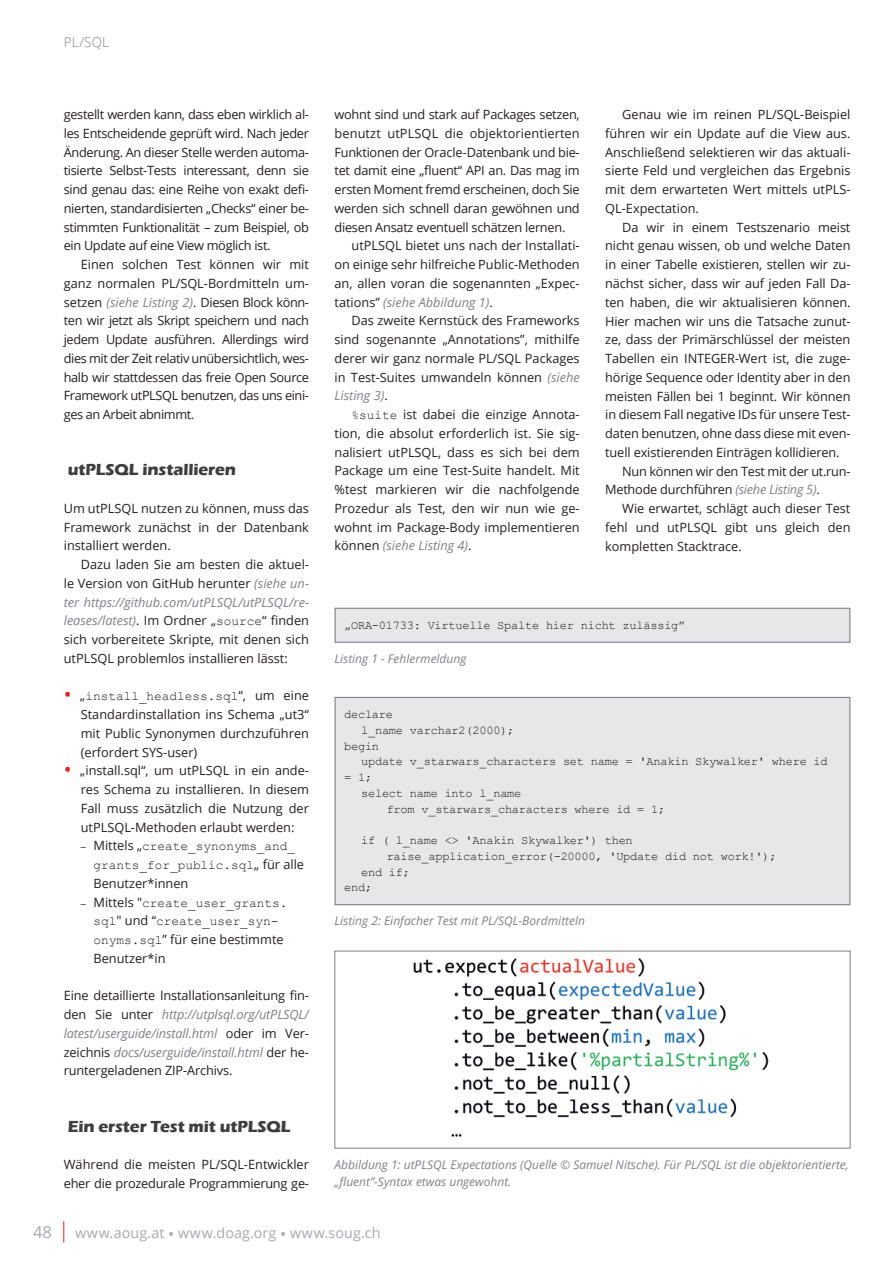
<style>
.page{position:relative;width:893px;height:1263px;background:#fff}
.page>*{position:absolute;margin:0;border:0;box-sizing:border-box;transform-origin:0 0}
.t1{font:700 16.5px "Eras ITC";letter-spacing:-.005em;color:#3e3e3f}
.t2{font:16.5px "Open Sans";color:#a8a9ad}
.t3{font:14.25px "Open Sans";letter-spacing:.01em;color:#a8a9ad}
.t4{font:300 13.5px "Open Sans";color:#808285}
.t5{font:12.75px/18.8px "Open Sans";letter-spacing:-.01em;color:#231f20;text-align:justify}
.t6{font:12.75px/18.8px "Courier New";color:#231f20}
.t7{font:12px "Courier New";letter-spacing:-.02em;color:#231f20}
.t8{font:italic 12px/17.2px "Open Sans";color:#808285}
.s1{font-style:italic;color:#808285}
.s2{font-family:"Courier New"}
.s3{font-family:"Open Sans";font-size:21px;color:#ee1d23}
.s4{font-family:"Open Sans"}
.s5{font-size:21px;color:#ee1d23}
.s6{font-family:"Stone Serif Std";font-weight:500;font-size:10.5px}
.s7{font-size:16.5px}
</style>
<div class="page">
<svg style="left:63px;top:1221px;width:1px;height:21px"></svg>
<div style="left:335px;top:608px;width:515px;height:34px;background:#e6e7e9"></div>
<div style="left:334px;top:608px;width:516px;height:35px;border:1px solid #808285"></div>
<div style="left:335px;top:697px;width:515px;height:208px;background:#e6e7e9"></div>
<div style="left:334px;top:697px;width:516px;height:208px;border:1px solid #808285"></div>
<img style="left:413px;top:958px;width:356px;height:179px">
<div style="left:334px;top:951px;width:516px;height:197px;border:1px solid #808285"></div>
<p class="t4" style="left:64px;top:33px;width:47px">PL/SQL</p>
<p class="t5" style="left:64px;top:105px;width:247px">gestellt werden kann, dass eben wirklich al&shy;les Entscheidende geprüft wird. Nach jeder Änderung. An dieser Stelle werden automa&shy;tisierte Selbst-Tests interessant, denn sie sind genau das: eine Reihe von exakt defi&shy;nierten, standardisierten „Checks“ einer be&shy;stimmten Funktionalität – zum Beispiel, ob ein Update auf eine View möglich ist.</p>
<p class="t5" style="left:64px;top:255px;width:247px;text-indent:17px">Einen solchen Test können wir mit ganz normalen PL/SQL-Bordmitteln um&shy;setzen <span class="s1">(siehe Listing 2)</span>. Diesen Block könn&shy;ten wir jetzt als Skript speichern und nach jedem Update ausführen. Allerdings wird dies mit der Zeit relativ unübersichtlich, wes&shy;halb wir stattdessen das freie Open Source Framework utPLSQL benutzen, das uns eini&shy;ges an Arbeit abnimmt.</p>
<p class="t1" style="left:68px;top:460px;width:170px">utPLSQL installieren</p>
<p class="t5" style="left:64px;top:498px;width:247px">Um utPLSQL nutzen zu können, muss das Framework zunächst in der Datenbank installiert werden.</p>
<p class="t5" style="left:64px;top:555px;width:247px;text-indent:17px">Dazu laden Sie am besten die aktuel&shy;le Version von GitHub herunter <span class="s1">(siehe un&shy;ter https://github.com/utPLSQL/utPLSQL/re&shy;leases/latest)</span>. Im Ordner „<span class="s2">source</span>“ finden sich vorbereitete Skripte, mit denen sich utPLSQL problemlos installieren lässt:</p>
<p class="t6" style="left:64px;top:687px;width:247px"><span class="s3">•</span> <span class="s4">„</span>install_headless.sql<span class="s4">“, um eine</span></p>
<p class="t5" style="left:81px;top:705px;width:230px">Standardinstallation ins Schema „ut3“ mit Public Synonymen durchzuführen (erfordert SYS-user)</p>
<p class="t5" style="left:81px;top:761px;width:230px;text-indent:-17px"><span class="s5">•</span> „install.sql“, um utPLSQL in ein ande&shy;res Schema zu installieren. In diesem Fall muss zusätzlich die Nutzung der utPLSQL-Methoden erlaubt werden:</p>
<p class="t6" style="left:94px;top:837px;width:212px;text-indent:-13px"><span class="s6">–</span> <span class="s4">Mittels „</span>create_synonyms_and_ grants_for_public.sql<span class="s4">„ für alle</span></p>
<p class="t5" style="left:94px;top:873px;width:96px">Benutzer*innen</p>
<p class="t6" style="left:81px;top:893px;width:208px;text-align:center"><span class="s6">–</span> <span class="s4">Mittels "</span>create_user_grants. sql<span class="s4">" und “</span>create_user_syn-</p>
<p class="t5" style="left:94px;top:930px;width:192px"><span class="s2">onyms.sql</span>” für eine bestimmte<br>Benutzer*in</p>
<p class="t5" style="left:64px;top:986px;width:247px">Eine detaillierte Installationsanleitung fin&shy;den Sie unter <span class="s1">http://utplsql.org/utPLSQL/ latest/userguide/install.html</span> oder im Ver&shy;zeichnis <span class="s1">docs/userguide/install.html</span> der he&shy;runtergeladenen ZIP-Archivs.</p>
<p class="t1" style="left:68px;top:1117px;width:224px">Ein erster Test mit utPLSQL</p>
<p class="t5" style="left:64px;top:1155px;width:247px">Während die meisten PL/SQL-Entwickler eher die prozedurale Programmierung ge-</p>
<p class="t5" style="left:334px;top:105px;width:247px">wohnt sind und stark auf Packages setzen, benutzt utPLSQL die objektorientierten Funktionen der Oracle-Datenbank und bie&shy;tet damit eine „fluent“ API an. Das mag im ersten Moment fremd erscheinen, doch Sie werden sich schnell daran gewöhnen und diesen Ansatz eventuell schätzen lernen.</p>
<p class="t5" style="left:334px;top:236px;width:247px;text-indent:17px">utPLSQL bietet uns nach der Installati&shy;on einige sehr hilfreiche Public-Methoden an, allen voran die sogenannten „Expec&shy;tations” <span class="s1">(siehe Abbildung 1)</span>.</p>
<p class="t5" style="left:334px;top:311px;width:247px;text-indent:17px">Das zweite Kernstück des Frameworks sind sogenannte „Annotations”, mithilfe derer wir ganz normale PL/SQL Packages in Test-Suites umwandeln können <span class="s1">(siehe Listing 3)</span>.</p>
<p class="t5" style="left:334px;top:405px;width:247px;text-indent:17px"><span class="s2">%suite</span> ist dabei die einzige Annota&shy;tion, die absolut erforderlich ist. Sie sig&shy;nalisiert utPLSQL, dass es sich bei dem Package um eine Test-Suite handelt. Mit %test markieren wir die nachfolgende Prozedur als Test, den wir nun wie ge&shy;wohnt im Package-Body implementieren können <span class="s1">(siehe Listing 4)</span>.</p>
<p class="t5" style="left:605px;top:105px;width:247px;text-indent:17px">Genau wie im reinen PL/SQL-Beispiel führen wir ein Update auf die View aus.<br>Anschließend selektieren wir das aktuali&shy;sierte Feld und vergleichen das Ergebnis mit dem erwarteten Wert mittels utPLS-QL-Expectation.</p>
<p class="t5" style="left:622px;top:217px;width:230px">Da wir in einem Testszenario meist</p>
<p class="t5" style="left:605px;top:236px;width:247px">nicht genau wissen, ob und welche Daten</p>
<p class="t5" style="left:605px;top:255px;width:247px">in einer Tabelle existieren, stellen wir zu-</p>
<p class="t5" style="left:605px;top:274px;width:247px">nächst sicher, dass wir auf jeden Fall Da-</p>
<p class="t5" style="left:605px;top:292px;width:247px">ten haben, die wir aktualisieren können.</p>
<p class="t5" style="left:605px;top:311px;width:247px">Hier machen wir uns die Tatsache zunut-</p>
<p class="t5" style="left:605px;top:330px;width:247px">ze, dass der Primärschlüssel der meisten</p>
<p class="t5" style="left:605px;top:349px;width:247px">Tabellen ein INTEGER-Wert ist, die zuge-</p>
<p class="t5" style="left:605px;top:367px;width:247px">hörige Sequence oder Identity aber in den</p>
<p class="t5" style="left:605px;top:386px;width:247px">meisten Fällen bei 1 beginnt. Wir können</p>
<p class="t5" style="left:605px;top:405px;width:247px">in diesem Fall negative IDs für unsere Test-</p>
<p class="t5" style="left:605px;top:424px;width:247px">daten benutzen, ohne dass diese mit even-</p>
<p class="t5" style="left:605px;top:442px;width:236px">tuell existierenden Einträgen kollidieren.</p>
<p class="t5" style="left:622px;top:461px;width:230px">Nun können wir den Test mit der ut.run-</p>
<p class="t5" style="left:605px;top:480px;width:216px">Methode durchführen <span class="s1">(siehe Listing 5)</span>.</p>
<p class="t5" style="left:622px;top:499px;width:230px">Wie erwartet, schlägt auch dieser Test</p>
<p class="t5" style="left:605px;top:517px;width:247px">fehl und utPLSQL gibt uns gleich den</p>
<p class="t5" style="left:605px;top:536px;width:138px">kompletten Stacktrace.</p>
<p class="t7" style="left:344px;top:618px;width:343px">„ORA-01733: Virtuelle Spalte hier nicht zulässig”</p>
<p class="t8" style="left:334px;top:650px;width:133px">Listing 1 - Fehlermeldung</p>
<p class="t7" style="left:344px;top:707px;width:50px">declare</p>
<p class="t7" style="left:361px;top:723px;width:155px">l_name varchar2(2000);</p>
<p class="t7" style="left:344px;top:738px;width:37px">begin</p>
<p class="t7" style="left:361px;top:754px;width:468px">update v_starwars_characters set name = 'Anakin Skywalker' where id</p>
<p class="t7" style="left:344px;top:770px;width:30px">= 1;</p>
<p class="t7" style="left:361px;top:786px;width:162px">select name into l_name</p>
<p class="t7" style="left:387px;top:801px;width:280px">from v_starwars_characters where id = 1;</p>
<p class="t7" style="left:361px;top:833px;width:273px">if ( l_name &lt;&gt; 'Anakin Skywalker') then</p>
<p class="t7" style="left:387px;top:849px;width:391px">raise_application_error(-20000, 'Update did not work!');</p>
<p class="t7" style="left:361px;top:864px;width:50px">end if;</p>
<p class="t7" style="left:344px;top:880px;width:30px">end;</p>
<p class="t8" style="left:334px;top:912px;width:252px">Listing 2: Einfacher Test mit PL/SQL-Bordmitteln</p>
<p class="t8" style="left:334px;top:1156px;width:516px">Abbildung 1: utPLSQL Expectations (Quelle © Samuel Nitsche). Für PL/SQL ist die objektorientierte, „fluent”-Syntax etwas ungewohnt.</p>
<p class="t2" style="left:33px;top:1221px;width:20px">48</p>
<p class="t3" style="left:75px;top:1223px;width:307px">www.aoug.at <span class="s7">•</span> www.doag.org <span class="s7">•</span> www.soug.ch</p>
</div>
